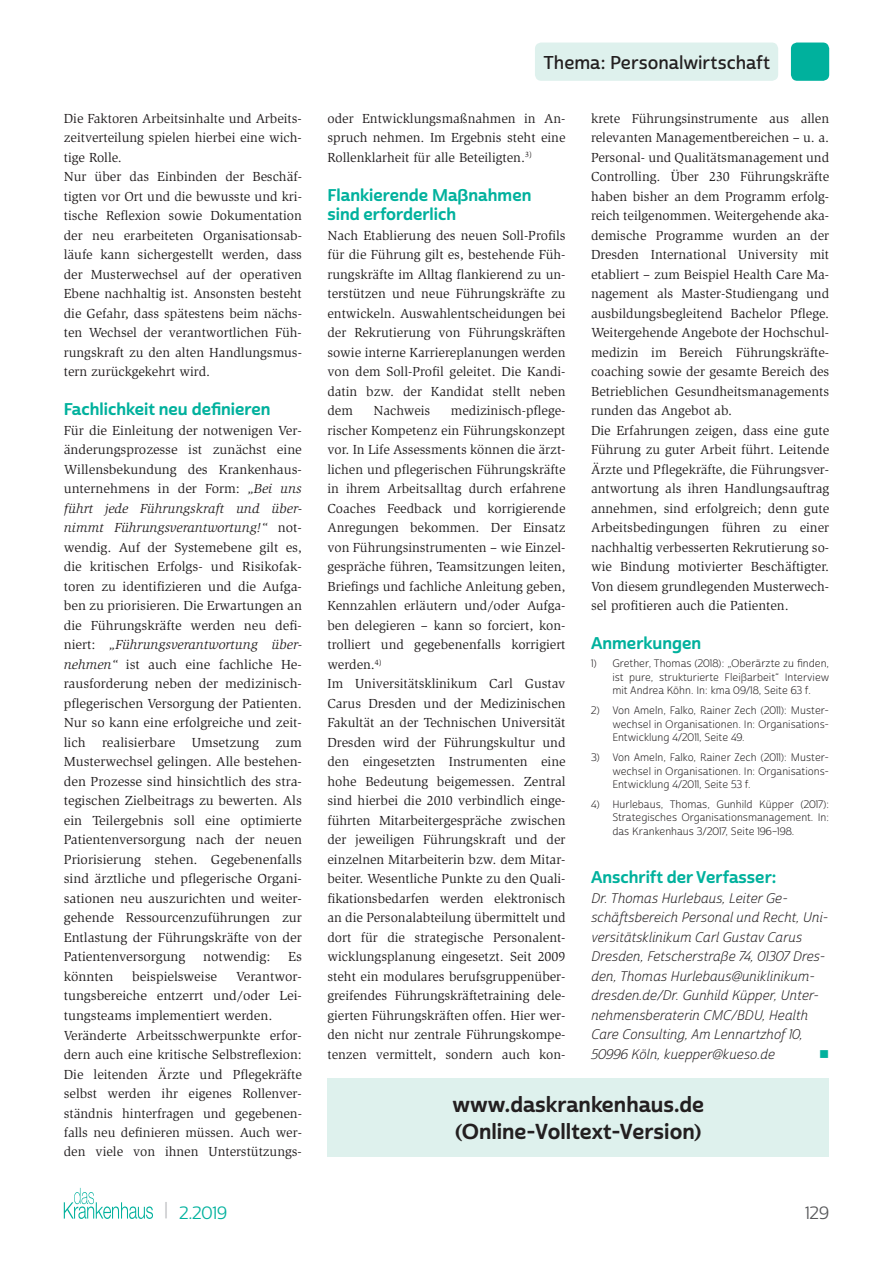
<style>
.page{position:relative;width:893px;height:1263px;background:#fff}
.page>*{position:absolute;margin:0;border:0;box-sizing:border-box;transform-origin:0 0}
.t1{font:21px/27px "Cabrito Sans Nor Bol";color:#231f20}
.t2{font:18px "Cabrito Sans Nor Dem";color:#231f20}
.t3{font:17.25px "Cabrito Sans Nor Reg";color:#00b19d}
.t4{font:17.25px "Cabrito Sans Nor Reg";color:#57585a}
.t5{font:16.5px/19.5px "Cabrito Sans Nor Bol";color:#00b19d}
.t6{font:13.5px/19.5px "Slimbach Std";color:#231f20}
.t7{font:13.5px/19.5px "Cabrito Sans Nor Boo It";color:#231f20}
.t8{font:13.5px "Wingdings";color:#00b19d}
.t9{font:10.5px/13.5px "Cabrito Sans Nor Boo";color:#231f20;text-align:justify}
.s1{font-style:italic}
.s2{font-size:18.9px;color:#bcbdc0}
</style>
<div class="page">
<svg style="left:64px;top:1188px;width:89px;height:31px"></svg>
<div style="left:791px;top:43px;width:38px;height:38px;background:#00b19d;border-radius:6px"></div>
<div style="left:535px;top:43px;width:243px;height:38px;background:#def1ed;border-radius:6px"></div>
<div style="left:327px;top:1078px;width:502px;height:78px;background:#def1ed"></div>
<p class="t6" style="left:64px;top:109px;width:240px">Die Faktoren Arbeitsinhalte und Arbeits&shy;zeitverteilung spielen hierbei eine wich&shy;tige Rolle.<br>Nur über das Einbinden der Beschäf&shy;tigten vor Ort und die bewusste und kri&shy;tische Reflexion sowie Dokumentation der neu erarbeiteten Organisationsab&shy;läufe kann sichergestellt werden, dass der Musterwechsel auf der operativen Ebene nachhaltig ist. Ansonsten besteht die Gefahr, dass spätestens beim nächs&shy;ten Wechsel der verantwortlichen Füh&shy;rungskraft zu den alten Handlungsmus&shy;tern zurückgekehrt wird.</p>
<p class="t5" style="left:64px;top:400px;width:208px">Fachlichkeit neu definieren</p>
<p class="t6" style="left:64px;top:421px;width:240px;text-align:justify">Für die Einleitung der notwenigen Ver&shy;änderungsprozesse ist zunächst eine Willensbekundung des Krankenhaus&shy;unternehmens in der Form: <span class="s1">„Bei uns führt jede Führungskraft und über&shy;nimmt Führungsverantwortung!“</span> not&shy;wendig. Auf der Systemebene gilt es, die kritischen Erfolgs- und Risikofak&shy;toren zu identifizieren und die Aufga&shy;ben zu priorisieren. Die Erwartungen an die Führungskräfte werden neu defi&shy;niert: <span class="s1">„Führungsverantwortung über&shy;nehmen“</span> ist auch eine fachliche He&shy;rausforderung neben der medizinisch&shy;pflegerischen Versorgung der Patienten.<br>Nur so kann eine erfolgreiche und zeit&shy;lich realisierbare Umsetzung zum Musterwechsel gelingen. Alle bestehen&shy;den Prozesse sind hinsichtlich des stra&shy;tegischen Zielbeitrags zu bewerten. Als ein Teilergebnis soll eine optimierte Patientenversorgung nach der neuen Priorisierung stehen. Gegebenenfalls sind ärztliche und pflegerische Organi&shy;sationen neu auszurichten und weiter&shy;gehende Ressourcenzuführungen zur Entlastung der Führungskräfte von der Patientenversorgung</p>
<p class="t6" style="left:203px;top:947px;width:69px">notwendig:</p>
<p class="t6" style="left:288px;top:947px;width:15px">Es</p>
<p class="t6" style="left:64px;top:967px;width:51px">könnten</p>
<p class="t6" style="left:132px;top:967px;width:87px">beispielsweise</p>
<p class="t6" style="left:64px;top:967px;width:240px;text-indent:172px">Verantwor&shy;tungsbereiche entzerrt und/oder Lei&shy;tungsteams implementiert werden.<br>Veränderte Arbeitsschwerpunkte erfor&shy;dern auch eine kritische Selbstreflexion:<br>Die leitenden Ärzte und Pflegekräfte selbst werden ihr eigenes Rollenver&shy;ständnis hinterfragen und gegebenen&shy;falls neu definieren müssen. Auch wer&shy;den viele von ihnen Unterstützungs-</p>
<h2 class="t2" style="left:543px;top:51px;width:228px">Thema: Personalwirtschaft</h2>
<p class="t6" style="left:327px;top:109px;width:240px;text-align:justify">oder Entwicklungsmaßnahmen in An&shy;spruch nehmen. Im Ergebnis steht eine Rollenklarheit für alle Beteiligten.<sup>3)</sup></p>
<p class="t5" style="left:327px;top:186px;width:206px">Flankierende Maßnahmen sind erforderlich</p>
<p class="t6" style="left:327px;top:226px;width:240px;text-align:justify">Nach Etablierung des neuen Soll-Profils für die Führung gilt es, bestehende Füh&shy;rungskräfte im Alltag flankierend zu un&shy;terstützen und neue Führungskräfte zu entwickeln. Auswahlentscheidungen bei der Rekrutierung von Führungskräften sowie interne Karriereplanungen werden von dem Soll-Profil geleitet. Die Kandi&shy;datin bzw. der Kandidat stellt neben dem</p>
<p class="t6" style="left:327px;top:401px;width:240px;text-indent:123px">medizinisch-pflege&shy;rischer Kompetenz ein Führungskonzept vor. In Life Assessments können die ärzt&shy;lichen und pflegerischen Führungskräfte in ihrem Arbeitsalltag durch erfahrene Coaches Feedback und korrigierende Anregungen bekommen. Der Einsatz von Führungsinstrumenten – wie Einzel&shy;gespräche führen, Teamsitzungen leiten, Briefings und fachliche Anleitung geben, Kennzahlen erläutern und/oder Aufga&shy;ben delegieren – kann so forciert, kon&shy;trolliert und gegebenenfalls korrigiert werden.<sup>4)<br></sup>Im Universitätsklinikum Carl Gustav Carus Dresden und der Medizinischen Fakultät an der Technischen Universität Dresden wird der Führungskultur und den eingesetzten Instrumenten eine hohe Bedeutung beigemessen. Zentral sind hierbei die 2010 verbindlich einge&shy;führten Mitarbeitergespräche zwischen der jeweiligen Führungskraft und der einzelnen Mitarbeiterin bzw. dem Mitar&shy;beiter. Wesentliche Punkte zu den Quali&shy;fikationsbedarfen werden elektronisch an die Personalabteilung übermittelt und dort für die strategische Personalent&shy;wicklungsplanung eingesetzt. Seit 2009 steht ein modulares berufsgruppenüber&shy;greifendes Führungskräftetraining dele&shy;gierten Führungskräften offen. Hier wer&shy;den nicht nur zentrale Führungskompe&shy;tenzen vermittelt, sondern auch kon-</p>
<p class="t6" style="left:373px;top:401px;width:58px">Nachweis</p>
<p class="t6" style="left:591px;top:109px;width:240px">krete Führungsinstrumente aus allen relevanten Managementbereichen – u. a.<br>Personal- und Qualitätsmanagement und Controlling. Über 230 Führungskräfte haben bisher an dem Programm erfolg&shy;reich teilgenommen. Weitergehende aka&shy;demische Programme wurden an der Dresden International University mit etabliert – zum Beispiel Health Care Ma&shy;nagement als Master-Studiengang und ausbildungsbegleitend Bachelor Pflege.<br>Weitergehende Angebote der Hochschul&shy;medizin im Bereich Führungskräfte&shy;coaching sowie der gesamte Bereich des Betrieblichen Gesundheitsmanagements runden das Angebot ab.<br>Die Erfahrungen zeigen, dass eine gute Führung zu guter Arbeit führt. Leitende Ärzte und Pflegekräfte, die Führungsver&shy;antwortung als ihren Handlungsauftrag annehmen, sind erfolgreich; denn gute Arbeitsbedingungen führen zu einer nachhaltig verbesserten Rekrutierung so&shy;wie Bindung motivierter Beschäftigter.<br>Von diesem grundlegenden Musterwech&shy;sel profitieren auch die Patienten.</p>
<p class="t5" style="left:591px;top:634px;width:112px">Anmerkungen</p>
<p class="t9" style="left:612px;top:657px;width:218px;text-indent:-21px">1) Grether, Thomas (2018): „Oberärzte zu finden, ist pure, strukturierte Fleißarbeit“ Interview mit Andrea Köhn. In: kma 09/18, Seite 63 f.</p>
<p class="t9" style="left:612px;top:704px;width:218px;text-indent:-21px">2) Von Ameln, Falko, Rainer Zech (2011): Muster&shy;wechsel in Organisationen. In: Organisations-Entwicklung 4/2011, Seite 49.</p>
<p class="t9" style="left:612px;top:751px;width:218px;text-indent:-21px">3) Von Ameln, Falko, Rainer Zech (2011): Muster&shy;wechsel in Organisationen. In: Organisations-Entwicklung 4/2011, Seite 53 f.</p>
<p class="t9" style="left:612px;top:798px;width:218px;text-indent:-21px">4) Hurlebaus, Thomas, Gunhild Küpper (2017):<br>Strategisches Organisationsmanagement. In: das Krankenhaus 3/2017, Seite 196–198.</p>
<p class="t5" style="left:591px;top:868px;width:187px">Anschrift der Verfasser:</p>
<p class="t7" style="left:591px;top:889px;width:239px">Dr. Thomas Hurlebaus, Leiter Ge&shy;schäftsbereich Personal und Recht, Uni&shy;versitätsklinikum Carl Gustav Carus Dresden, Fetscherstraße 74, 01307 Dres&shy;den, Thomas Hurlebaus@uniklinikum&shy;dresden.de/Dr. Gunhild Küpper, Unter&shy;nehmensberaterin CMC/BDU, Health Care Consulting, Am Lennartzhof 10, 50996 Köln, kuepper@kueso.de</p>
<p class="t8" style="left:819px;top:1047px;width:12px">■</p>
<h1 class="t1" style="left:452px;top:1091px;width:253px">www.daskrankenhaus.de (Online-Volltext-Version)</h1>
<p class="t3" style="left:164px;top:1202px;width:64px"><span class="s2">|</span> 2.2019</p>
<p class="t4" style="left:805px;top:1202px;width:25px">129</p>
</div>
